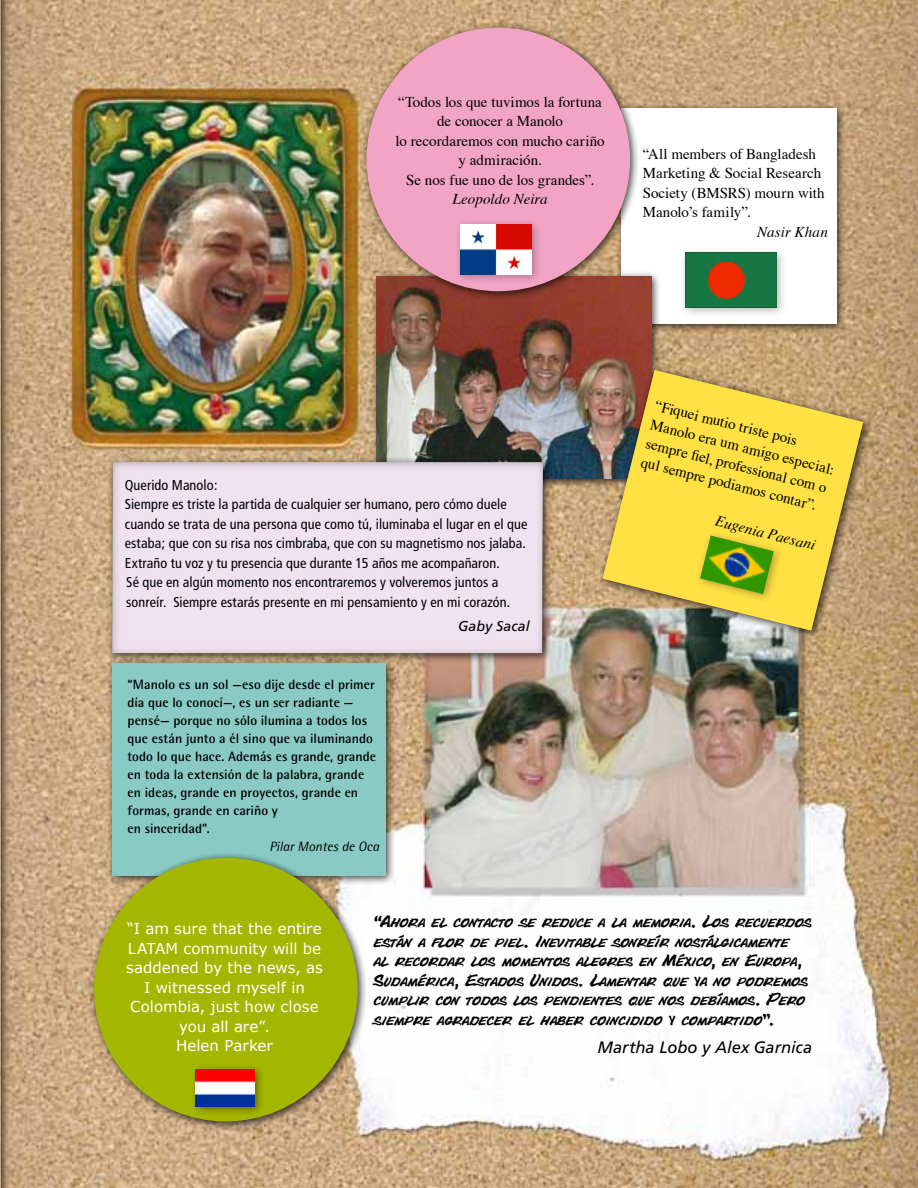
<style>
.page{position:relative;width:918px;height:1188px;background:#fff}
.page>*{position:absolute;margin:0;border:0;box-sizing:border-box;transform-origin:0 0}
.t1{font:italic 16.5px "Frutiger";letter-spacing:-.005em;color:#000}
.t2{font:15px/19.5px "Times";color:#000}
.t3{font:15px/19.5px "Bottle Depot";letter-spacing:.005em;color:#000}
.t4{font:15px/19.5px "Verdana";color:#fff;text-align:center}
.t5{font:italic 15px "Times";letter-spacing:.005em;color:#000}
.t6{font:condensed 14.25px/19.5px "Frutiger";letter-spacing:.005em;color:#000}
.t7{font:italic 14.25px "Frutiger";color:#000}
.t8{font:700 13.5px/18px "Rotis Semi Sans";letter-spacing:.005em;color:#000}
.t9{font:italic 13.5px "Rotis Semi Sans";letter-spacing:.005em;color:#000}
</style>
<div class="page">
<img style="left:10px;top:0;width:908px;height:1188px">
<div style="left:615px;top:102px;width:232px;height:232px;background:#000;opacity:.75"></div>
<div style="left:621px;top:109px;width:215px;height:215px;background:#fff"></div>
<div style="left:679px;top:247px;width:108px;height:71px;background:#000;opacity:.3"></div>
<img style="left:685px;top:253px;width:92px;height:55px">
<div style="left:370px;top:270px;width:291px;height:219px;background:#000;opacity:.75"></div>
<img style="left:377px;top:276px;width:274px;height:203px">
<div style="left:0;top:0;width:10px;height:1188px;background:#000;opacity:.75"></div>
<img style="left:0;top:0;width:1px;height:1188px">
<div style="left:107px;top:657px;width:289px;height:229px;background:#000;opacity:.75"></div>
<div style="left:113px;top:663px;width:273px;height:213px;background:#8acac4"></div>
<div style="left:88px;top:852px;width:280px;height:279px;background:#000;opacity:.75"></div>
<div style="left:94px;top:858px;width:264px;height:263px;background:#a4b700;border-radius:50%"></div>
<div style="left:190px;top:1063px;width:75px;height:54px;background:#000;opacity:.43"></div>
<img style="left:196px;top:1069px;width:59px;height:38px">
<div style="left:106px;top:456px;width:447px;height:208px;background:#000;opacity:.75"></div>
<div style="left:110px;top:459px;width:434px;height:195px;background:#000;opacity:.3"></div>
<div style="left:360px;top:21px;width:280px;height:280px;background:#000;opacity:.75"></div>
<div style="left:367px;top:28px;width:263px;height:263px;background:#f1a4c4;border-radius:50%"></div>
<div style="left:454px;top:219px;width:87px;height:66px;background:#000;opacity:.3"></div>
<img style="left:460px;top:225px;width:71px;height:49px">
<div style="left:596px;top:364px;width:276px;height:276px;background:#000;opacity:.75"></div>
<svg style="left:603px;top:370px;width:260px;height:261px;background:#dec252"></svg>
<div style="left:694px;top:529px;width:89px;height:74px;background:#000;opacity:.3"></div>
<img style="left:700px;top:536px;width:74px;height:58px">
<p class="t2" style="left:396px;top:91px;width:211px;text-align:center">“Todos los que tuvimos la fortuna de conocer a Manolo<br>lo recordaremos con mucho cariño y admiración.<br>Se nos fue uno de los grandes”.</p>
<p class="t5" style="left:453px;top:186px;width:97px">Leopoldo Neira</p>
<p class="t2" style="left:643px;top:143px;width:183px">“All members of Bangladesh<br>Marketing &amp; Social Research<br>Society (BMSRS) mourn with<br>Manolo’s family”.</p>
<p class="t5" style="left:757px;top:219px;width:72px">Nasir Khan</p>
<p class="t6" style="left:125px;top:475px;width:404px">Querido Manolo:<br>Siempre es triste la partida de cualquier ser humano, pero cómo duele cuando se trata de una persona que como tú, iluminaba el lugar en el que estaba; que con su risa nos cimbraba, que con su magnetismo nos jalaba.<br>Extraño tu voz y tu presencia que durante 15 años me acompañaron.<br>Sé que en algún momento nos encontraremos y volveremos juntos a sonreír. Siempre estarás presente en mi pensamiento y en mi corazón.</p>
<p class="t7" style="left:458px;top:618px;width:73px">Gaby Sacal</p>
<p class="t8" style="left:128px;top:675px;width:250px">“Manolo es un sol —eso dije desde el primer día que lo conocí—, es un ser radiante — pensé— porque no sólo ilumina a todos los que están junto a él sino que va iluminando todo lo que hace. Además es grande, grande en toda la extensión de la palabra, grande en ideas, grande en proyectos, grande en formas, grande en cariño y<br>en sinceridad”.</p>
<p class="t9" style="left:269px;top:838px;width:111px">Pilar Montes de Oca</p>
<p class="t2" style="left:658px;top:394px;width:191px;rotate:14deg">“Fiquei mutio triste pois<br>Manolo era um amigo especial: sempre fi el, professional com o qul sempre podiamos contar”.</p>
<p class="t5" style="left:719px;top:508px;width:104px;rotate:14deg">Eugenia Paesani</p>
<p class="t4" style="left:126px;top:919px;width:198px">“I am sure that the entire<br>LATAM community will be saddened by the news, as<br>I witnessed myself in<br>Colombia, just how close you all are”.<br>Helen Parker</p>
<p class="t3" style="left:374px;top:911px;width:439px">“Ahora el contacto se reduce a la memoria. Los recuerdos están a flor de piel. Inevitable sonreír nostálgicamente<br>al recordar los momentos alegres en México, en Europa, Sudamérica, Estados Unidos. Lamentar que ya no podremos cumplir con todos los pendientes que nos debíamos. Pero siempre agradecer el haber coincidido y compartido”.</p>
<p class="t1" style="left:598px;top:1038px;width:216px">Martha Lobo y Alex Garnica</p>
</div>
